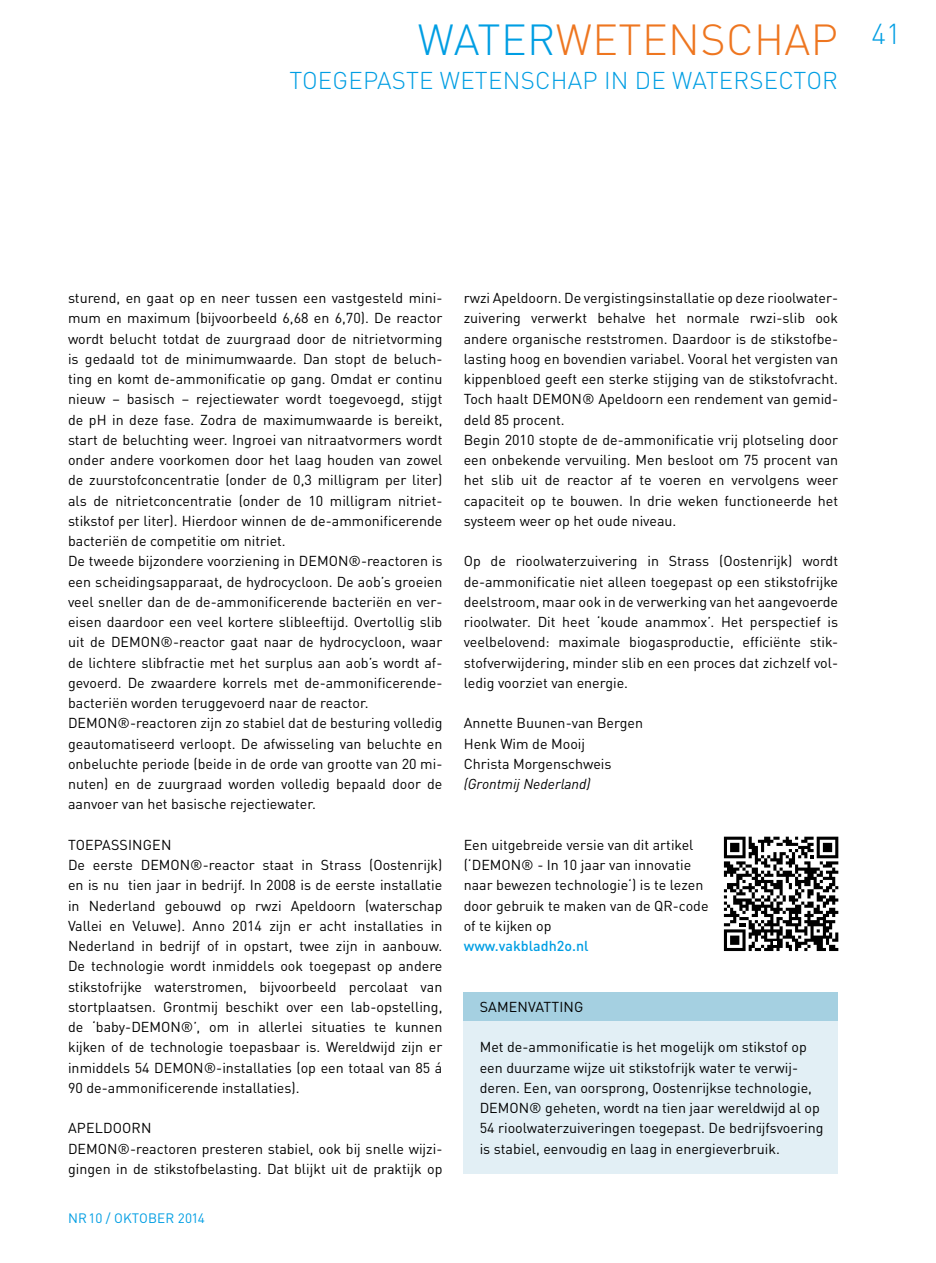
<style>
.page{position:relative;width:936px;height:1263px;background:#fff}
.page>*{position:absolute;margin:0;border:0;box-sizing:border-box;transform-origin:0 0}
.t1{font:300 42.9px "DIN Pro";letter-spacing:.01em;color:#ee7620}
.t2{font:300 28.5px "DIN Pro";color:#009ee3}
.t3{font:300 24px "DIN Pro";letter-spacing:.01em;color:#009ee3}
.t4{font:14.25px/20.2px "DIN Pro";color:#000}
.t5{font:italic 14.25px "DIN Pro";color:#000}
.t6{font:500 14.25px "DIN Pro";color:#009ee3}
.t7{font:13.5px "DIN Pro";letter-spacing:.01em;color:#009ee3}
.s1{color:#009ee3}
</style>
<div class="page">
<div style="left:463px;top:1020px;width:375px;height:154px;background:#e2eff5"></div>
<div style="left:463px;top:992px;width:375px;height:28px;background:#a5d0e1"></div>
<svg style="left:723px;top:837px;width:115px;height:114px"></svg>
<h1 class="t1" style="left:418px;top:6px;width:421px"><span class="s1">WATER</span>WETENSCHAP</h1>
<h3 class="t3" style="left:289px;top:62px;width:550px">TOEGEPASTE WETENSCHAP IN DE WATERSECTOR</h3>
<h2 class="t2" style="left:871px;top:12px;width:31px">41</h2>
<p class="t4" style="left:68px;top:286px;width:376px">sturend, en gaat op en neer tussen een vastgesteld mini&shy;mum en maximum (bijvoorbeeld 6,68 en 6,70). De reactor wordt belucht totdat de zuurgraad door de nitrietvorming is gedaald tot de minimumwaarde. Dan stopt de beluch&shy;ting en komt de-ammonificatie op gang. Omdat er continu nieuw – basisch – rejectiewater wordt toegevoegd, stijgt de pH in deze fase. Zodra de maximumwaarde is bereikt, start de beluchting weer. Ingroei van nitraatvormers wordt onder andere voorkomen door het laag houden van zowel de zuurstofconcentratie (onder de 0,3 milligram per liter) als de nitrietconcentratie (onder de 10 milligram nitriet&shy;stikstof per liter). Hierdoor winnen de de-ammonificerende bacteriën de competitie om nitriet.<br>De tweede bijzondere voorziening in DEMON®-reactoren is een scheidingsapparaat, de hydrocycloon. De aob’s groeien veel sneller dan de de-ammonificerende bacteriën en ver&shy;eisen daardoor een veel kortere slibleeftijd. Overtollig slib uit de DEMON®-reactor gaat naar de hydrocycloon, waar de lichtere slibfractie met het surplus aan aob’s wordt af&shy;gevoerd. De zwaardere korrels met de-ammonificerende&shy;bacteriën worden teruggevoerd naar de reactor.<br>DEMON®-reactoren zijn zo stabiel dat de besturing volledig geautomatiseerd verloopt. De afwisseling van beluchte en onbeluchte periode (beide in de orde van grootte van 20 mi&shy;nuten) en de zuurgraad worden volledig bepaald door de aanvoer van het basische rejectiewater.</p>
<p class="t4" style="left:68px;top:833px;width:376px">TOEPASSINGEN<br>De eerste DEMON®-reactor staat in Strass (Oostenrijk) en is nu tien jaar in bedrijf. In 2008 is de eerste installatie in Nederland gebouwd op rwzi Apeldoorn (waterschap Vallei en Veluwe). Anno 2014 zijn er acht installaties in Nederland in bedrijf of in opstart, twee zijn in aanbouw.<br>De technologie wordt inmiddels ook toegepast op andere stikstofrijke waterstromen, bijvoorbeeld percolaat van stortplaatsen. Grontmij beschikt over een lab-opstelling, de ‘baby-DEMON®’, om in allerlei situaties te kunnen kijken of de technologie toepasbaar is. Wereldwijd zijn er inmiddels 54 DEMON®-installaties (op een totaal van 85 á 90 de-ammonificerende installaties).</p>
<p class="t4" style="left:68px;top:1117px;width:376px">APELDOORN<br>DEMON®-reactoren presteren stabiel, ook bij snelle wijzi&shy;gingen in de stikstofbelasting. Dat blijkt uit de praktijk op</p>
<p class="t7" style="left:68px;top:1208px;width:138px">NR10 / OKTOBER 2014</p>
<p class="t4" style="left:463px;top:286px;width:376px">rwzi Apeldoorn. De vergistingsinstallatie op deze rioolwater&shy;zuivering verwerkt behalve het normale rwzi-slib ook andere organische reststromen. Daardoor is de stikstofbe&shy;lasting hoog en bovendien variabel. Vooral het vergisten van kippenbloed geeft een sterke stijging van de stikstofvracht.<br>Toch haalt DEMON® Apeldoorn een rendement van gemid&shy;deld 85 procent.<br>Begin 2010 stopte de de-ammonificatie vrij plotseling door een onbekende vervuiling. Men besloot om 75 procent van het slib uit de reactor af te voeren en vervolgens weer capaciteit op te bouwen. In drie weken functioneerde het systeem weer op het oude niveau.</p>
<p class="t4" style="left:463px;top:550px;width:376px;text-align:justify">Op de rioolwaterzuivering in Strass (Oostenrijk) wordt de-ammonificatie niet alleen toegepast op een stikstofrijke deelstroom, maar ook in de verwerking van het aangevoerde rioolwater. Dit heet ‘koude anammox’. Het perspectief is veelbelovend: maximale biogasproductie, efficiënte stik&shy;stofverwijdering, minder slib en een proces dat zichzelf vol&shy;ledig voorziet van energie.</p>
<p class="t4" style="left:463px;top:712px;width:181px">Annette Buunen-van Bergen<br>Henk Wim de Mooij<br>Christa Morgenschweis</p>
<p class="t5" style="left:463px;top:773px;width:128px">(Grontmij Nederland)</p>
<p class="t4" style="left:463px;top:833px;width:246px">Een uitgebreide versie van dit artikel (‘DEMON® - In 10 jaar van innovatie naar bewezen technologie‘) is te lezen door gebruik te maken van de QR-code of te kijken op</p>
<p class="t6" style="left:463px;top:934px;width:126px">www.vakbladh2o.nl</p>
<p class="t4" style="left:479px;top:995px;width:105px">SAMENVATTING</p>
<p class="t4" style="left:479px;top:1036px;width:345px">Met de-ammonificatie is het mogelijk om stikstof op een duurzame wijze uit stikstofrijk water te verwij&shy;deren. Een, van oorsprong, Oostenrijkse technologie, DEMON® geheten, wordt na tien jaar wereldwijd al op 54 rioolwaterzuiveringen toegepast. De bedrijfsvoering is stabiel, eenvoudig en laag in energieverbruik.</p>
</div>
